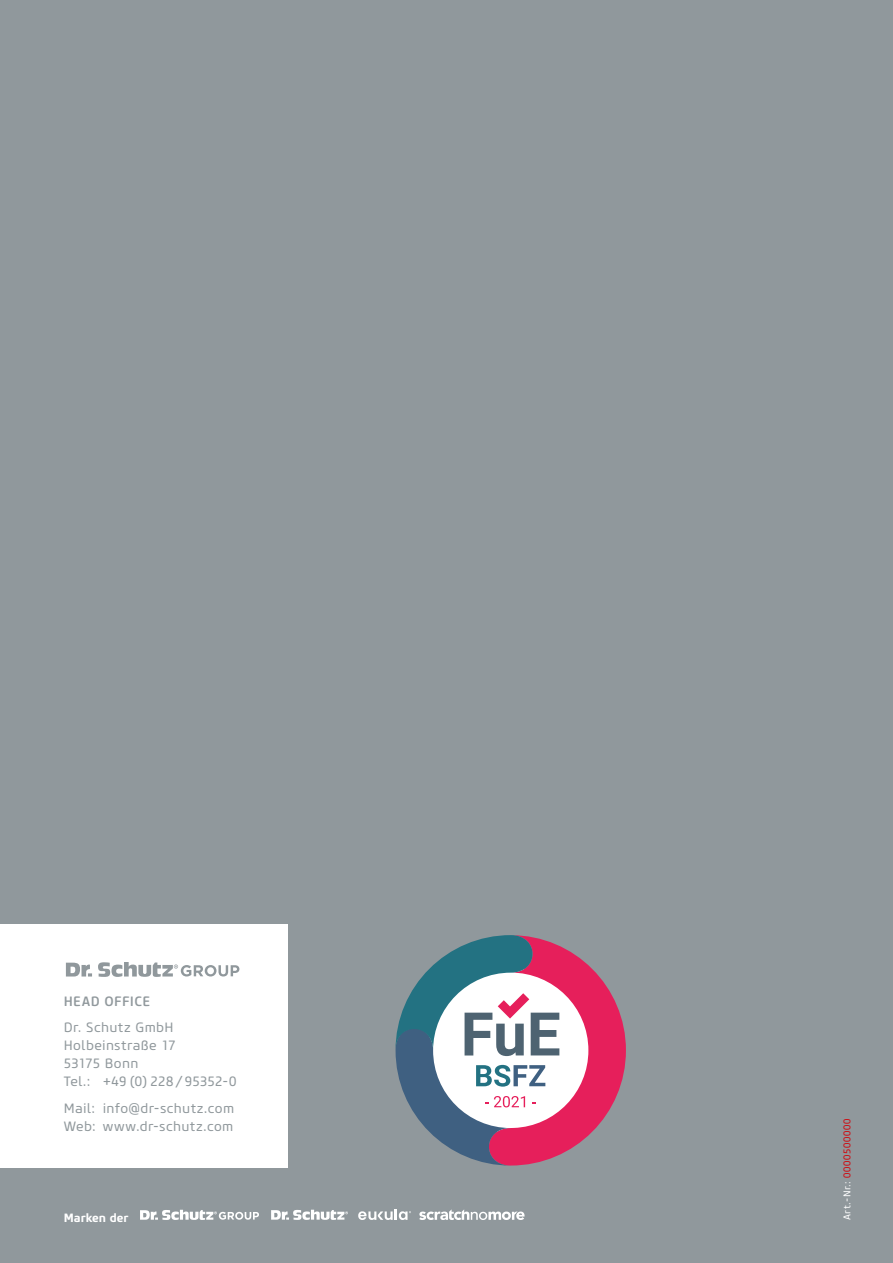
<style>
.page{position:relative;width:893px;height:1263px;background:#90989c}
.page>*{position:absolute;margin:0;border:0;box-sizing:border-box;transform-origin:0 0}
.t1{font:13.5px/18px "Core Sans M45";letter-spacing:.025em;color:#90989c}
.t2{font:500 13.5px "Core Sans M55";letter-spacing:.03em;color:#90989c}
.t3{font:700 12px "Core Sans M65";color:#fff}
.t4{font:9.75px "Core Sans M45";letter-spacing:.075em;color:#d1050c}
.s1{color:#fff}
</style>
<div class="page">
<div style="left:0;top:925px;width:288px;height:243px;background:#fff"></div>
<svg style="left:66px;top:962px;width:173px;height:15px"></svg>
<svg style="left:140px;top:1210px;width:119px;height:10px"></svg>
<svg style="left:271px;top:1210px;width:77px;height:10px"></svg>
<svg style="left:419px;top:1209px;width:106px;height:11px"></svg>
<svg style="left:358px;top:1209px;width:53px;height:11px"></svg>
<svg style="left:395px;top:935px;width:231px;height:230px"></svg>
<p class="t2" style="left:64px;top:993px;width:88px">HEAD OFFICE</p>
<p class="t1" style="left:64px;top:1019px;width:174px">Dr. Schutz GmbH<br>Holbeinstraße 17<br>53175 Bonn<br>Tel.: +49 (0) 228 / 95352-0</p>
<p class="t1" style="left:64px;top:1099px;width:172px">Mail: info@dr-schutz.com<br>Web: www.dr-schutz.com</p>
<p class="t3" style="left:64px;top:1210px;width:66px">Marken der</p>
<p class="t4" style="left:841px;top:1220px;width:102px;rotate:-90deg"><span class="s1">Art.-Nr.:</span> 0000500000</p>
</div>
